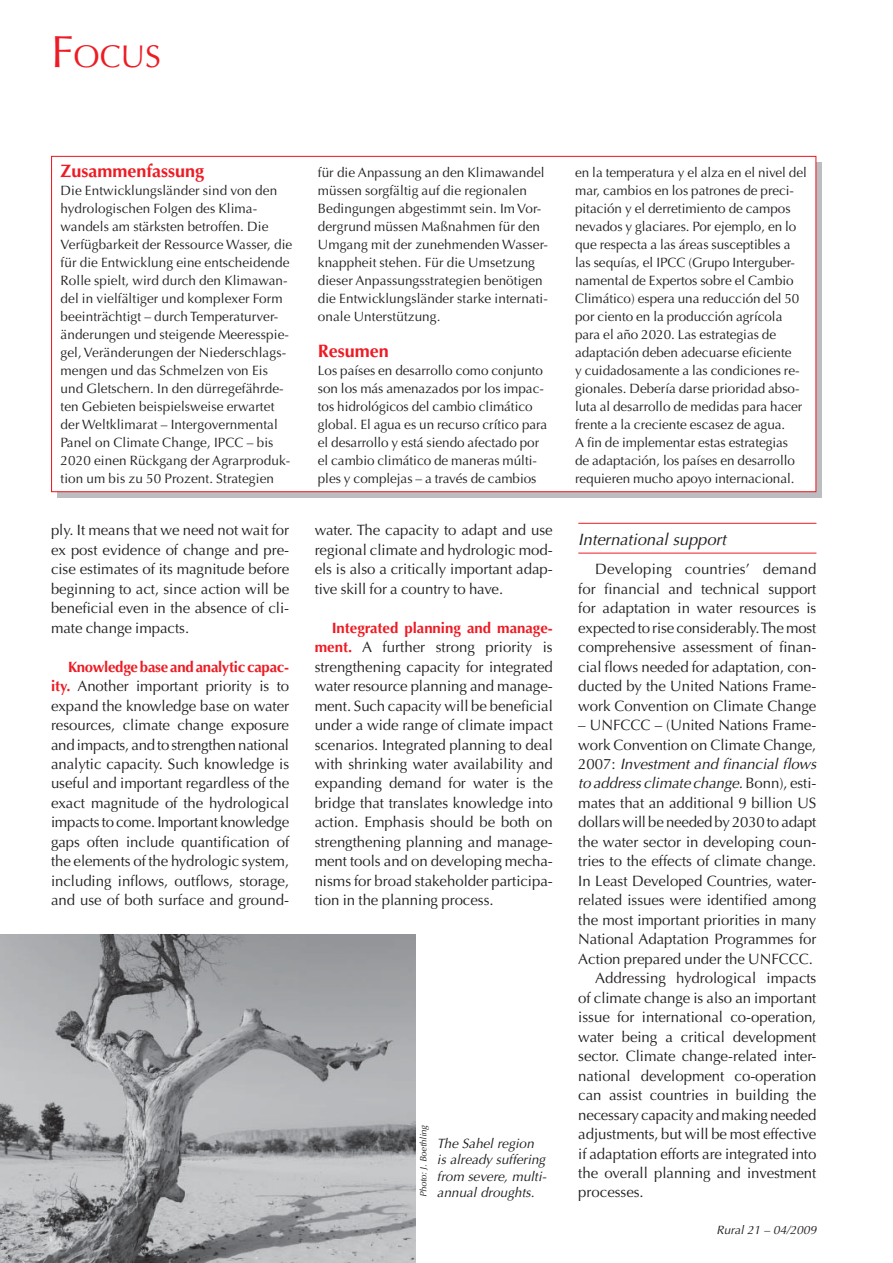
<style>
.page{position:relative;width:893px;height:1263px;background:#fff}
.page>*{position:absolute;margin:0;border:0;box-sizing:border-box;transform-origin:0 0}
.t1{font:31.5px "Optima";color:#ed1c24}
.t2{font:700 18px "Optima";color:#ed1c24}
.t3{font:italic 16.5px "Optima";color:#231f20}
.t4{font:15px/19.5px "Optima";letter-spacing:-.005em;color:#231f20;text-align:justify}
.t5{font:italic 15px "Optima";letter-spacing:-.005em;color:#231f20}
.t6{font:13.5px/18px "Optima";letter-spacing:-.005em;color:#231f20}
.t7{font:italic 13.5px/16.5px "Optima";color:#231f20}
.t8{font:italic 12px "Optima";color:#231f20}
.t9{font:italic 9px "Optima";color:#231f20}
.s1{font-size:45px}
.s2{font-weight:700;color:#ed1c24}
.s3{font-style:normal}
</style>
<div class="page">
<svg style="left:57px;top:162px;width:764px;height:335px;background:#bdb3b6"></svg>
<hr style="left:578px;top:523px;width:238px;height:1px;background:#ed1c24">
<hr style="left:578px;top:553px;width:238px;height:1px;background:#ed1c24">
<div style="left:52px;top:156px;width:764px;height:336px;background:#fff"></div>
<img style="left:0;top:934px;width:416px;height:329px">
<h1 class="t1" style="left:51px;top:43px;width:112px"><span class="s1">F</span>OCUS</h1>
<p class="t2" style="left:61px;top:163px;width:145px">Zusammenfassung</p>
<p class="t6" style="left:61px;top:182px;width:233px">Die Entwicklungsländer sind von den hydrologischen Folgen des Klima&shy;wandels am stärksten betroffen. Die Verfügbarkeit der Ressource Wasser, die für die Entwicklung eine entscheidende Rolle spielt, wird durch den Klimawan&shy;del in vielfältiger und komplexer Form beeinträchtigt – durch Temperaturver&shy;änderungen und steigende Meeresspie&shy;gel, Veränderungen der Niederschlags&shy;mengen und das Schmelzen von Eis und Gletschern. In den dürregefährde&shy;ten Gebieten beispielsweise erwartet der Weltklimarat – Intergovernmental Panel on Climate Change, IPCC – bis 2020 einen Rückgang der Agrarproduk&shy;tion um bis zu 50 Prozent. Strategien</p>
<p class="t4" style="left:51px;top:522px;width:240px">ply. It means that we need not wait for ex post evidence of change and pre&shy;cise estimates of its magnitude before beginning to act, since action will be beneficial even in the absence of cli&shy;mate change impacts.</p>
<p class="t4" style="left:51px;top:658px;width:240px;text-indent:17px"><span class="s2">Knowledge base and analytic capac&shy;ity.</span> Another important priority is to expand the knowledge base on water resources, climate change exposure and impacts, and to strengthen national analytic capacity. Such knowledge is useful and important regardless of the exact magnitude of the hydrological impacts to come. Important knowledge gaps often include quantification of the elements of the hydrologic system, including inflows, outflows, storage, and use of both surface and ground-</p>
<p class="t6" style="left:318px;top:164px;width:232px">für die Anpassung an den Klimawandel müssen sorgfältig auf die regionalen Bedingungen abgestimmt sein. Im Vor&shy;dergrund müssen Maßnahmen für den Umgang mit der zunehmenden Wasser&shy;knappheit stehen. Für die Umsetzung dieser Anpassungsstrategien benötigen die Entwicklungsländer starke internati&shy;onale Unterstützung.</p>
<p class="t2" style="left:318px;top:343px;width:73px">Resumen</p>
<p class="t6" style="left:318px;top:362px;width:231px">Los países en desarrollo como conjunto son los más amenazados por los impac&shy;tos hidrológicos del cambio climático global. El agua es un recurso crítico para el desarrollo y está siendo afectado por el cambio climático de maneras múlti&shy;ples y complejas – a través de cambios</p>
<p class="t4" style="left:315px;top:522px;width:240px">water. The capacity to adapt and use regional climate and hydrologic mod&shy;els is also a critically important adap&shy;tive skill for a country to have.</p>
<p class="t4" style="left:315px;top:619px;width:240px;text-indent:17px"><span class="s2">Integrated planning and manage&shy;ment.</span> A further strong priority is strengthening capacity for integrated water resource planning and manage&shy;ment. Such capacity will be beneficial under a wide range of climate impact scenarios. Integrated planning to deal with shrinking water availability and expanding demand for water is the bridge that translates knowledge into action. Emphasis should be both on strengthening planning and manage&shy;ment tools and on developing mecha&shy;nisms for broad stakeholder participa&shy;tion in the planning process.</p>
<p class="t9" style="left:420px;top:1197px;width:74px;rotate:-90deg">Photo: J. Boethling</p>
<p class="t7" style="left:437px;top:1136px;width:110px">The Sahel region is already suffering from severe, multi-</p>
<p class="t7" style="left:437px;top:1186px;width:99px">annual droughts.</p>
<p class="t6" style="left:575px;top:164px;width:233px">en la temperatura y el alza en el nivel del mar, cambios en los patrones de preci&shy;pitación y el derretimiento de campos nevados y glaciares. Por ejemplo, en lo que respecta a las áreas susceptibles a las sequías, el IPCC (Grupo Interguber&shy;namental de Expertos sobre el Cambio Climático) espera una reducción del 50 por ciento en la producción agrícola para el año 2020. Las estrategias de adaptación deben adecuarse eficiente<br>y cuidadosamente a las condiciones re&shy;gionales. Debería darse prioridad abso&shy;luta al desarrollo de medidas para hacer frente a la creciente escasez de agua.<br>A fin de implementar estas estrategias<br>de adaptación, los países en desarrollo requieren mucho apoyo internacional.</p>
<p class="t3" style="left:578px;top:533px;width:149px">International support</p>
<p class="t4" style="left:578px;top:561px;width:240px;text-indent:17px">Developing countries’ demand for financial and technical support for adaptation in water resources is expected to rise considerably. The most comprehensive assessment of finan&shy;cial flows needed for adaptation, con&shy;ducted by the United Nations Frame&shy;work Convention on Climate Change</p>
<p class="t4" style="left:578px;top:717px;width:240px">– UNFCCC – (United Nations Frame-</p>
<p class="t4" style="left:578px;top:736px;width:240px">work Convention on Climate Change,</p>
<p class="t5" style="left:578px;top:758px;width:240px"><span class="s3">2007:</span> Investment and financial flows</p>
<p class="t5" style="left:578px;top:777px;width:240px">to address climate change. <span class="s3">Bonn), esti-</span></p>
<p class="t4" style="left:578px;top:794px;width:240px">mates that an additional 9 billion US</p>
<p class="t4" style="left:578px;top:814px;width:240px">dollars will be needed by 2030 to adapt</p>
<p class="t4" style="left:578px;top:833px;width:240px">the water sector in developing coun-</p>
<p class="t4" style="left:578px;top:853px;width:240px">tries to the effects of climate change.</p>
<p class="t4" style="left:578px;top:872px;width:240px">In Least Developed Countries, water-</p>
<p class="t4" style="left:578px;top:892px;width:240px">related issues were identified among</p>
<p class="t4" style="left:578px;top:911px;width:240px">the most important priorities in many</p>
<p class="t4" style="left:578px;top:931px;width:240px">National Adaptation Programmes for</p>
<p class="t4" style="left:578px;top:950px;width:236px">Action prepared under the UNFCCC.</p>
<p class="t4" style="left:595px;top:970px;width:223px">Addressing hydrological impacts</p>
<p class="t4" style="left:578px;top:989px;width:240px">of climate change is also an important</p>
<p class="t4" style="left:578px;top:1009px;width:240px">issue for international co-operation,</p>
<p class="t4" style="left:578px;top:1028px;width:240px">water being a critical development</p>
<p class="t4" style="left:578px;top:1048px;width:240px">sector. Climate change-related inter-</p>
<p class="t4" style="left:578px;top:1067px;width:240px">national development co-operation</p>
<p class="t4" style="left:578px;top:1087px;width:240px">can assist countries in building the</p>
<p class="t4" style="left:578px;top:1106px;width:240px">necessary capacity and making needed</p>
<p class="t4" style="left:578px;top:1126px;width:240px">adjustments, but will be most effective</p>
<p class="t4" style="left:578px;top:1145px;width:240px">if adaptation efforts are integrated into</p>
<p class="t4" style="left:578px;top:1164px;width:240px">the overall planning and investment</p>
<p class="t4" style="left:578px;top:1184px;width:67px">processes.</p>
<p class="t8" style="left:716px;top:1224px;width:101px">Rural 21 – 04/2009</p>
</div>
